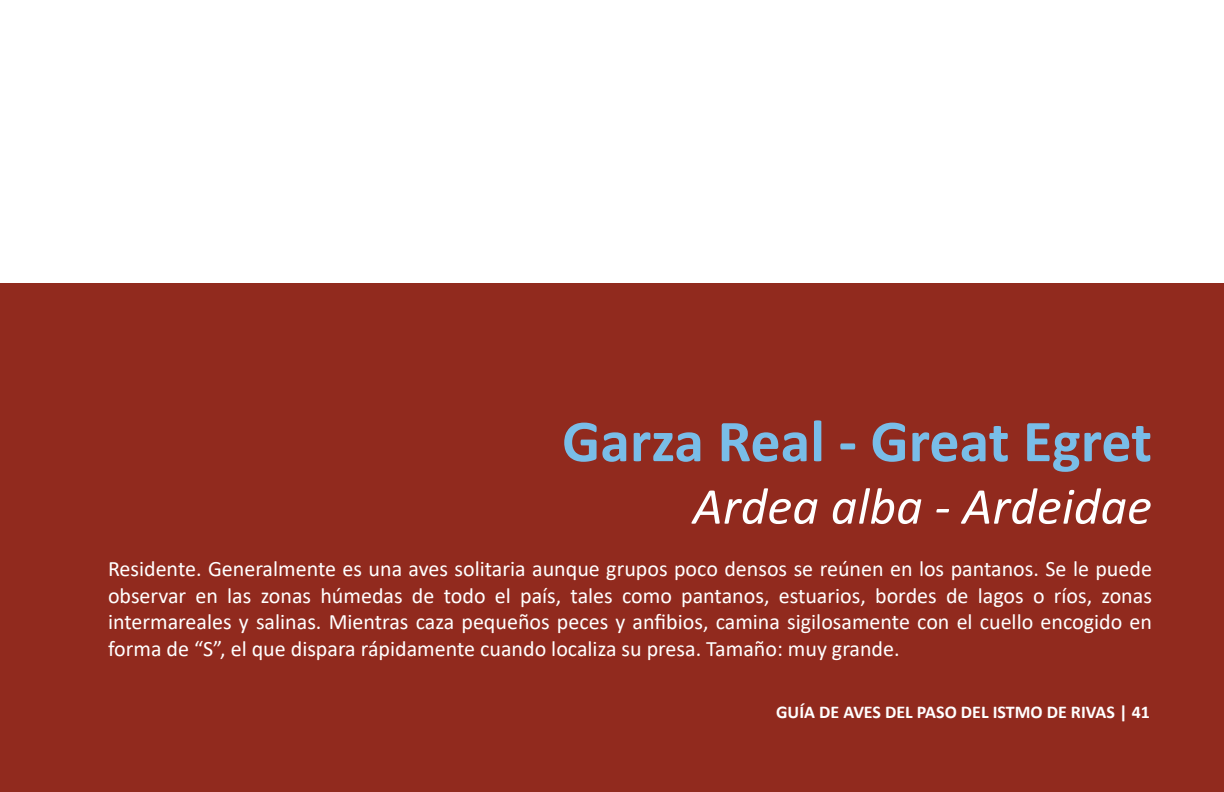
<style>
.page{position:relative;width:1224px;height:792px;background:#fff}
.page>*{position:absolute;margin:0;border:0;box-sizing:border-box;transform-origin:0 0}
.t1{font:700 60px "Calibri";color:#79bde8}
.t2{font:italic 52px "Calibri";color:#fff}
.t3{font:22px/26.4px "Calibri";color:#fff;text-align:justify}
.t4{font:700 18px "Calibri";color:#fff}
</style>
<div class="page">
<div style="left:0;top:284px;width:1224px;height:508px;background:#912a1e"></div>
<h1 class="t1" style="left:562px;top:399px;width:591px">Garza Real - Great Egret</h1>
<h2 class="t2" style="left:693px;top:470px;width:461px">Ardea alba - Ardeidae</h2>
<p class="t3" style="left:108px;top:555px;width:1046px">Residente. Generalmente es una aves solitaria aunque grupos poco densos se reúnen en los pantanos. Se le puede observar en las zonas húmedas de todo el país, tales como pantanos, estuarios, bordes de lagos o ríos, zonas intermareales y salinas. Mientras caza pequeños peces y anfibios, camina sigilosamente con el cuello encogido en forma de “S”, el que dispara rápidamente cuando localiza su presa. Tamaño: muy grande.</p>
<p class="t4" style="left:776px;top:699px;width:375px">GUÍA DE AVES DEL PASO DEL ISTMO DE RIVAS | 41</p>
</div>
